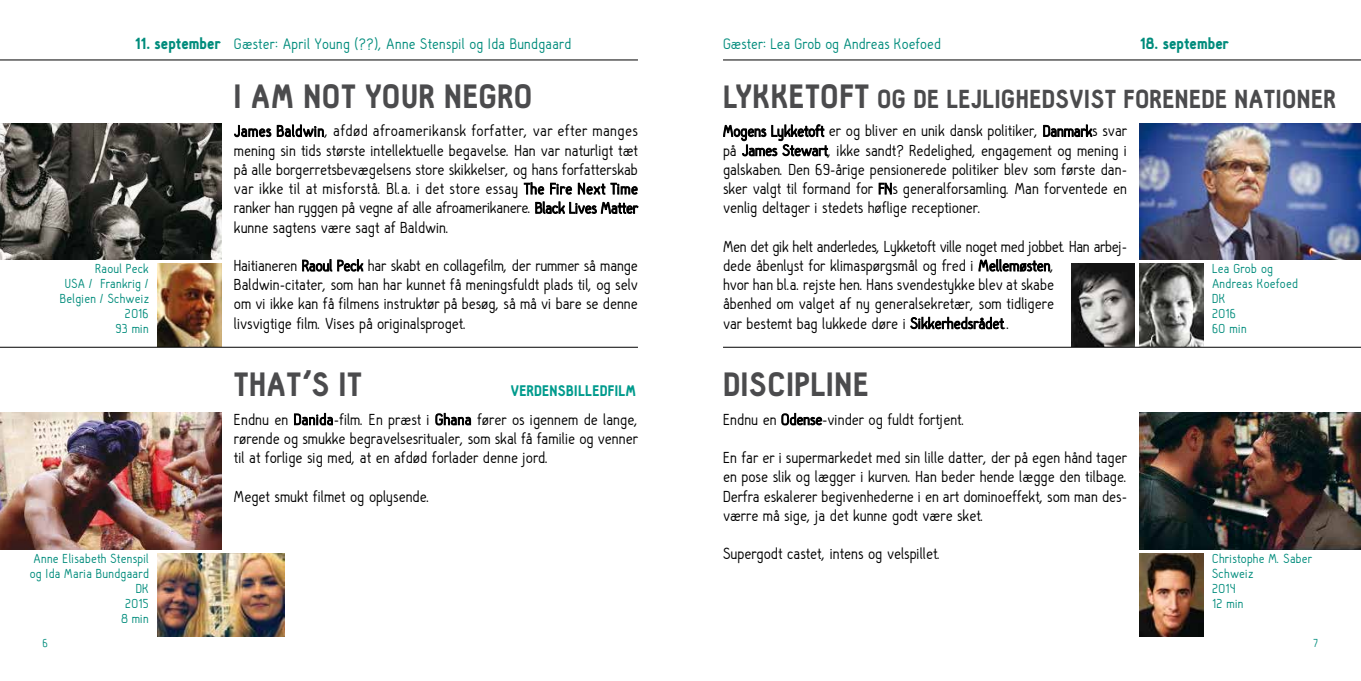
<style>
.page{position:relative;width:1361px;height:681px;background:#fff}
.page>*{position:absolute;margin:0;border:0;box-sizing:border-box;transform-origin:0 0}
.t1{font:900 33px "Hallosans";letter-spacing:.02em;color:#4b4b4d}
.t2{font:900 25.5px "Hallosans";letter-spacing:.02em;color:#4b4b4d}
.t3{font:16.5px/19.2px "Hallo Sans";color:#000;text-align:justify}
.t4{font:15.75px "Hallo Sans";letter-spacing:.02em;color:#008c7c}
.t5{font:900 15.75px "Hallosans";color:#008c7c}
.t6{font:900 15px "Hallosans";letter-spacing:.02em;color:#009b8d}
.t7{font:13.5px/15px "Hallo Sans";letter-spacing:.02em;color:#008c7c;text-align:right}
.t8{font:12px "Hallo Sans";color:#008c7c}
.s1{font-size:31.5px}
.s2{font-size:33px}
</style>
<div class="page">
<svg style="left:294px;top:413px;width:39px;height:12px"></svg>
<svg style="left:436px;top:413px;width:35px;height:12px"></svg>
<svg style="left:234px;top:125px;width:37px;height:12px"></svg>
<svg style="left:277px;top:125px;width:46px;height:12px"></svg>
<svg style="left:524px;top:182px;width:20px;height:12px"></svg>
<svg style="left:550px;top:183px;width:22px;height:11px"></svg>
<svg style="left:578px;top:183px;width:27px;height:11px"></svg>
<svg style="left:611px;top:183px;width:26px;height:11px"></svg>
<svg style="left:535px;top:202px;width:103px;height:11px"></svg>
<svg style="left:302px;top:259px;width:61px;height:12px"></svg>
<hr style="left:0;top:60px;width:638px;height:1px;background:#000">
<img style="left:0;top:412px;width:221px;height:137px">
<img style="left:0;top:123px;width:221px;height:136px">
<img style="left:157px;top:553px;width:128px;height:83px">
<svg style="left:1043px;top:125px;width:49px;height:12px"></svg>
<svg style="left:723px;top:125px;width:104px;height:31px"></svg>
<svg style="left:879px;top:183px;width:12px;height:11px"></svg>
<svg style="left:979px;top:259px;width:71px;height:12px"></svg>
<svg style="left:910px;top:317px;width:93px;height:12px"></svg>
<img style="left:1140px;top:123px;width:221px;height:136px">
<svg style="left:782px;top:413px;width:40px;height:12px"></svg>
<img style="left:1140px;top:412px;width:221px;height:137px">
<img style="left:1140px;top:553px;width:63px;height:83px">
<img style="left:157px;top:264px;width:64px;height:83px">
<img style="left:1140px;top:264px;width:63px;height:83px">
<img style="left:1071px;top:264px;width:64px;height:83px">
<hr style="left:723px;top:60px;width:638px;height:1px;background:#000">
<hr style="left:723px;top:347px;width:638px;height:1px;background:#000">
<hr style="left:0;top:347px;width:638px;height:1px;background:#000">
<p class="t5" style="left:135px;top:35px;width:88px">11. september</p>
<p class="t7" style="left:60px;top:261px;width:90px">Raoul Peck<br>USA / Frankrig /<br>Belgien / Schweiz<br>2016<br>93 min</p>
<p class="t4" style="left:234px;top:36px;width:339px">Gæster: April Young (??), Anne Stenspil og Ida Bundgaard</p>
<p class="t4" style="left:723px;top:36px;width:219px">Gæster: Lea Grob og Andreas Koefoed</p>
<p class="t5" style="left:1140px;top:35px;width:91px">18. september</p>
<h1 class="t1" style="left:234px;top:79px;width:300px">I AM NOT YOUR NEGRO</h1>
<p class="t3" style="left:234px;top:122px;width:405px">James Baldwin, afdød afroamerikansk forfatter, var efter manges mening sin tids største intellektuelle begavelse. Han var naturligt tæt på alle borgerretsbevægelsens store skikkelser, og hans forfatterskab var ikke til at misforstå. Bl.a. i det store essay The Fire Next Time ranker han ryggen på vegne af alle afroamerikanere. Black Lives Matter kunne sagtens være sagt af Baldwin.</p>
<p class="t3" style="left:234px;top:256px;width:405px">Haitianeren Raoul Peck har skabt en collagefilm, der rummer så mange Baldwin-citater, som han har kunnet få meningsfuldt plads til, og selv om vi ikke kan få filmens instruktør på besøg, så må vi bare se denne livsvigtige film. Vises på originalsproget.</p>
<h2 class="t2" style="left:723px;top:85px;width:614px"><span class="s1">L</span><span class="s2">YKKETOFT</span> OG DE LEJLIGHEDSVIST FORENEDE NATIONER</h2>
<p class="t3" style="left:723px;top:122px;width:405px">Mogens Lykketoft er og bliver en unik dansk politiker, Danmarks svar på James Stewart, ikke sandt? Redelighed, engagement og mening i galskaben. Den 69-årige pensionerede politiker blev som første dan&shy;sker valgt til formand for FNs generalforsamling. Man forventede en venlig deltager i stedets høflige receptioner.</p>
<p class="t3" style="left:723px;top:237px;width:402px;text-align:left">Men det gik helt anderledes, Lykketoft ville noget med jobbet. Han arbej-- dede åbenlyst for klimaspørgsmål og fred i Mellemøsten,<br>hvor han bl.a. rejste hen. Hans svendestykke blev at skabe<br>åbenhed om valget af ny generalsekretær, som tidligere<br>var bestemt bag lukkede døre i Sikkerhedsrådet..</p>
<p class="t7" style="left:1212px;top:261px;width:87px;text-align:left">Lea Grob og<br>Andreas Koefoed<br>DK<br>2016<br>60 min</p>
<p class="t7" style="left:30px;top:551px;width:120px">Anne Elisabeth Stenspil og Ida Maria Bundgaard<br>DK<br>2015<br>8 min</p>
<h1 class="t1" style="left:234px;top:366px;width:129px">THAT’S IT</h1>
<p class="t6" style="left:511px;top:382px;width:127px">VERDENSBILLEDFILM</p>
<p class="t3" style="left:234px;top:410px;width:405px">Endnu en Danida-film. En præst i Ghana fører os igennem de lange, rørende og smukke begravelsesritualer, som skal få familie og venner til at forlige sig med, at en afdød forlader denne jord.</p>
<p class="t3" style="left:234px;top:487px;width:197px">Meget smukt filmet og oplysende.</p>
<h1 class="t1" style="left:723px;top:366px;width:147px">DISCIPLINE</h1>
<p class="t3" style="left:723px;top:410px;width:243px">Endnu en Odense-vinder og fuldt fortjent.</p>
<p class="t3" style="left:723px;top:448px;width:405px">En far er i supermarkedet med sin lille datter, der på egen hånd tager en pose slik og lægger i kurven. Han beder hende lægge den tilbage.<br>Derfra eskalerer begivenhederne i en art dominoeffekt, som man des&shy;værre må sige, ja det kunne godt være sket.</p>
<p class="t3" style="left:723px;top:544px;width:219px">Supergodt castet, intens og velspillet.</p>
<p class="t7" style="left:1212px;top:551px;width:102px;text-align:left">Christophe M. Saber<br>Schweiz<br>2014<br>12 min</p>
<p class="t8" style="left:43px;top:636px;width:7px">6</p>
<p class="t8" style="left:1313px;top:636px;width:7px">7</p>
</div>
